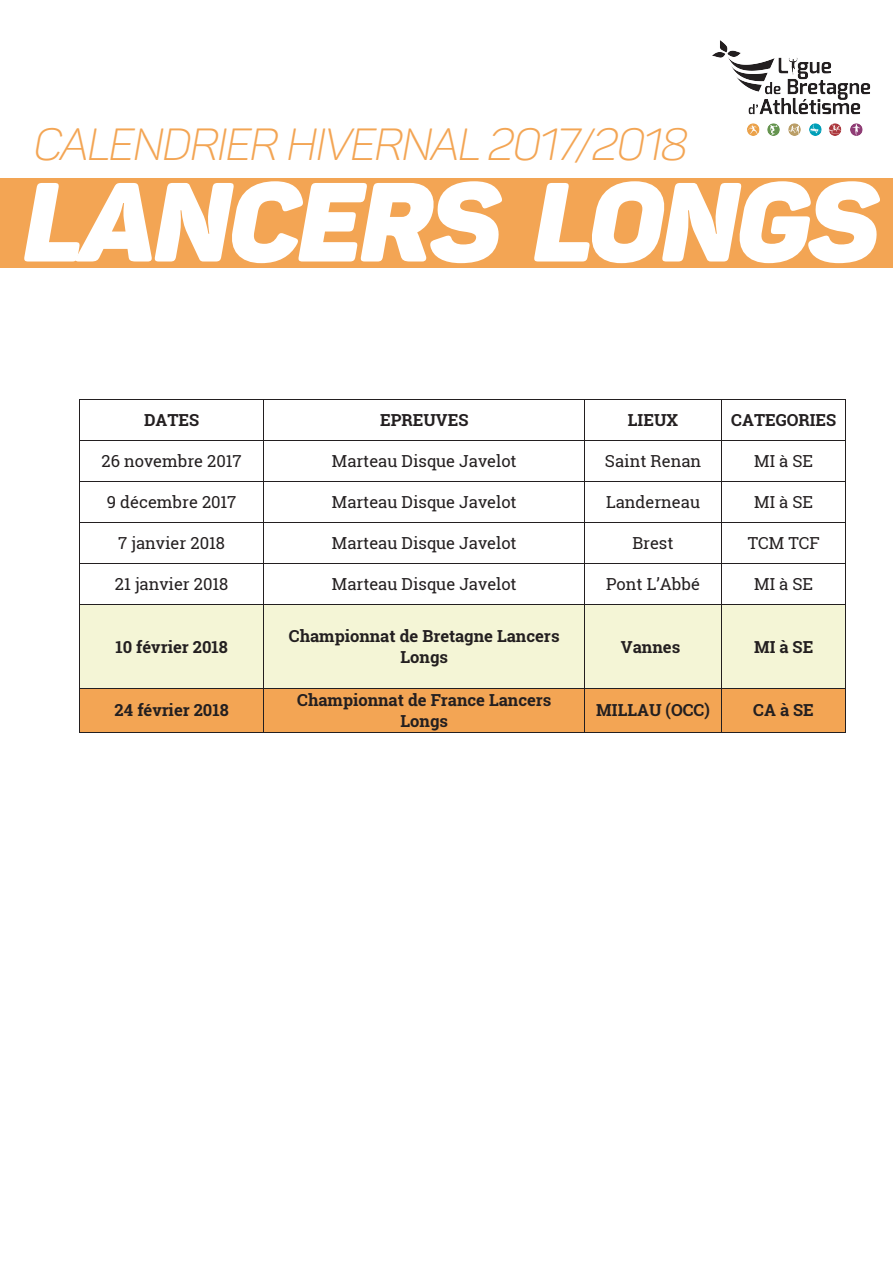
<style>
.page{position:relative;width:893px;height:1263px;background:#fff}
.page>*{position:absolute;margin:0;border:0;box-sizing:border-box;transform-origin:0 0}
.t1{font:110.7px "Panton Blackitalic Caps";letter-spacing:-.025em;color:#fff}
.t2{font:44.4px "Panton Lightitalic Caps";letter-spacing:-.025em;color:#f3a554}
.t3{font:16.5px "Roboto Slab";color:#231f20}
.t4{font:700 16.5px/21.8px "Roboto Slab";color:#231f20;text-align:center}
</style>
<div class="page">
<hr style="left:80px;top:399px;width:183px;height:1px;background:#231f20">
<hr style="left:264px;top:399px;width:320px;height:1px;background:#231f20">
<hr style="left:585px;top:399px;width:136px;height:1px;background:#231f20">
<hr style="left:722px;top:399px;width:123px;height:1px;background:#231f20">
<hr style="left:79px;top:400px;width:1px;height:40px;background:#231f20">
<hr style="left:263px;top:400px;width:1px;height:40px;background:#231f20">
<hr style="left:584px;top:400px;width:1px;height:40px;background:#231f20">
<hr style="left:721px;top:400px;width:1px;height:40px;background:#231f20">
<hr style="left:845px;top:400px;width:1px;height:40px;background:#231f20">
<hr style="left:80px;top:440px;width:183px;height:1px;background:#231f20">
<hr style="left:264px;top:440px;width:320px;height:1px;background:#231f20">
<hr style="left:585px;top:440px;width:136px;height:1px;background:#231f20">
<hr style="left:722px;top:440px;width:123px;height:1px;background:#231f20">
<hr style="left:79px;top:441px;width:1px;height:40px;background:#231f20">
<hr style="left:263px;top:441px;width:1px;height:40px;background:#231f20">
<hr style="left:584px;top:441px;width:1px;height:40px;background:#231f20">
<hr style="left:721px;top:441px;width:1px;height:40px;background:#231f20">
<hr style="left:845px;top:441px;width:1px;height:40px;background:#231f20">
<hr style="left:80px;top:481px;width:183px;height:1px;background:#231f20">
<hr style="left:264px;top:481px;width:320px;height:1px;background:#231f20">
<hr style="left:585px;top:481px;width:136px;height:1px;background:#231f20">
<hr style="left:722px;top:481px;width:123px;height:1px;background:#231f20">
<hr style="left:79px;top:482px;width:1px;height:40px;background:#231f20">
<hr style="left:263px;top:482px;width:1px;height:40px;background:#231f20">
<hr style="left:584px;top:482px;width:1px;height:40px;background:#231f20">
<hr style="left:721px;top:482px;width:1px;height:40px;background:#231f20">
<hr style="left:845px;top:482px;width:1px;height:40px;background:#231f20">
<hr style="left:80px;top:522px;width:183px;height:1px;background:#231f20">
<hr style="left:264px;top:522px;width:320px;height:1px;background:#231f20">
<hr style="left:585px;top:522px;width:136px;height:1px;background:#231f20">
<hr style="left:722px;top:522px;width:123px;height:1px;background:#231f20">
<hr style="left:79px;top:523px;width:1px;height:40px;background:#231f20">
<hr style="left:263px;top:523px;width:1px;height:40px;background:#231f20">
<hr style="left:584px;top:523px;width:1px;height:40px;background:#231f20">
<hr style="left:721px;top:523px;width:1px;height:40px;background:#231f20">
<hr style="left:845px;top:523px;width:1px;height:40px;background:#231f20">
<hr style="left:80px;top:563px;width:183px;height:1px;background:#231f20">
<hr style="left:264px;top:563px;width:320px;height:1px;background:#231f20">
<hr style="left:585px;top:563px;width:136px;height:1px;background:#231f20">
<hr style="left:722px;top:563px;width:123px;height:1px;background:#231f20">
<hr style="left:79px;top:564px;width:1px;height:40px;background:#231f20">
<hr style="left:263px;top:564px;width:1px;height:40px;background:#231f20">
<hr style="left:584px;top:564px;width:1px;height:40px;background:#231f20">
<hr style="left:721px;top:564px;width:1px;height:40px;background:#231f20">
<hr style="left:845px;top:564px;width:1px;height:40px;background:#231f20">
<div style="left:80px;top:605px;width:183px;height:83px;background:#f4f5d6"></div>
<div style="left:264px;top:605px;width:320px;height:83px;background:#f4f5d6"></div>
<div style="left:585px;top:605px;width:136px;height:83px;background:#f4f5d6"></div>
<div style="left:722px;top:605px;width:123px;height:83px;background:#f4f5d6"></div>
<hr style="left:80px;top:604px;width:183px;height:1px;background:#231f20">
<hr style="left:264px;top:604px;width:320px;height:1px;background:#231f20">
<hr style="left:585px;top:604px;width:136px;height:1px;background:#231f20">
<hr style="left:722px;top:604px;width:123px;height:1px;background:#231f20">
<hr style="left:79px;top:605px;width:1px;height:83px;background:#231f20">
<hr style="left:263px;top:605px;width:1px;height:83px;background:#231f20">
<hr style="left:584px;top:605px;width:1px;height:83px;background:#231f20">
<hr style="left:721px;top:605px;width:1px;height:83px;background:#231f20">
<hr style="left:845px;top:605px;width:1px;height:83px;background:#231f20">
<div style="left:80px;top:688px;width:183px;height:44px;background:#f3a554"></div>
<div style="left:264px;top:688px;width:320px;height:44px;background:#f3a554"></div>
<div style="left:585px;top:688px;width:136px;height:44px;background:#f3a554"></div>
<div style="left:722px;top:688px;width:123px;height:44px;background:#f3a554"></div>
<hr style="left:80px;top:688px;width:183px;height:1px;background:#231f20">
<hr style="left:264px;top:688px;width:320px;height:1px;background:#231f20">
<hr style="left:585px;top:688px;width:136px;height:1px;background:#231f20">
<hr style="left:722px;top:688px;width:123px;height:1px;background:#231f20">
<hr style="left:79px;top:688px;width:1px;height:44px;background:#231f20">
<hr style="left:80px;top:732px;width:183px;height:1px;background:#231f20">
<hr style="left:263px;top:688px;width:1px;height:44px;background:#231f20">
<hr style="left:264px;top:732px;width:320px;height:1px;background:#231f20">
<hr style="left:584px;top:688px;width:1px;height:44px;background:#231f20">
<hr style="left:585px;top:732px;width:136px;height:1px;background:#231f20">
<hr style="left:721px;top:688px;width:1px;height:44px;background:#231f20">
<hr style="left:722px;top:732px;width:123px;height:1px;background:#231f20">
<hr style="left:845px;top:688px;width:1px;height:44px;background:#231f20">
<div style="left:0;top:178px;width:893px;height:89px;background:#f3a554"></div>
<img style="left:712px;top:40px;width:159px;height:96px">
<h2 class="t2" style="left:34px;top:117px;width:655px">CALENDRIER HIVERNAL 2017/2018</h2>
<h1 class="t1" style="left:24px;top:151px;width:857px">LANCERS LONGS</h1>
<p class="t4" style="left:144px;top:409px;width:57px">DATES</p>
<p class="t4" style="left:380px;top:409px;width:90px">EPREUVES</p>
<p class="t4" style="left:628px;top:409px;width:52px">LIEUX</p>
<p class="t4" style="left:731px;top:409px;width:106px">CATEGORIES</p>
<p class="t3" style="left:101px;top:450px;width:142px">26 novembre 2017</p>
<p class="t3" style="left:332px;top:450px;width:186px">Marteau Disque Javelot</p>
<p class="t3" style="left:605px;top:450px;width:98px">Saint Renan</p>
<p class="t3" style="left:754px;top:450px;width:60px">MI à SE</p>
<p class="t3" style="left:107px;top:491px;width:131px">9 décembre 2017</p>
<p class="t3" style="left:332px;top:491px;width:186px">Marteau Disque Javelot</p>
<p class="t3" style="left:606px;top:491px;width:96px">Landerneau</p>
<p class="t3" style="left:754px;top:491px;width:60px">MI à SE</p>
<p class="t3" style="left:118px;top:532px;width:108px">7 janvier 2018</p>
<p class="t3" style="left:332px;top:532px;width:186px">Marteau Disque Javelot</p>
<p class="t3" style="left:632px;top:532px;width:43px">Brest</p>
<p class="t3" style="left:748px;top:532px;width:74px">TCM TCF</p>
<p class="t3" style="left:115px;top:573px;width:115px">21 janvier 2018</p>
<p class="t3" style="left:332px;top:573px;width:186px">Marteau Disque Javelot</p>
<p class="t3" style="left:606px;top:573px;width:95px">Pont L’Abbé</p>
<p class="t3" style="left:754px;top:573px;width:60px">MI à SE</p>
<p class="t4" style="left:115px;top:636px;width:114px">10 février 2018</p>
<p class="t4" style="left:289px;top:625px;width:272px">Championnat de Bretagne Lancers<br>Longs</p>
<p class="t4" style="left:621px;top:636px;width:61px">Vannes</p>
<p class="t4" style="left:754px;top:636px;width:61px">MI à SE</p>
<p class="t4" style="left:115px;top:699px;width:116px">24 février 2018</p>
<p class="t4" style="left:297px;top:688px;width:256px">Championnat de France Lancers<br>Longs</p>
<p class="t4" style="left:596px;top:699px;width:115px">MILLAU (OCC)</p>
<p class="t4" style="left:753px;top:699px;width:62px">CA à SE</p>
</div>
